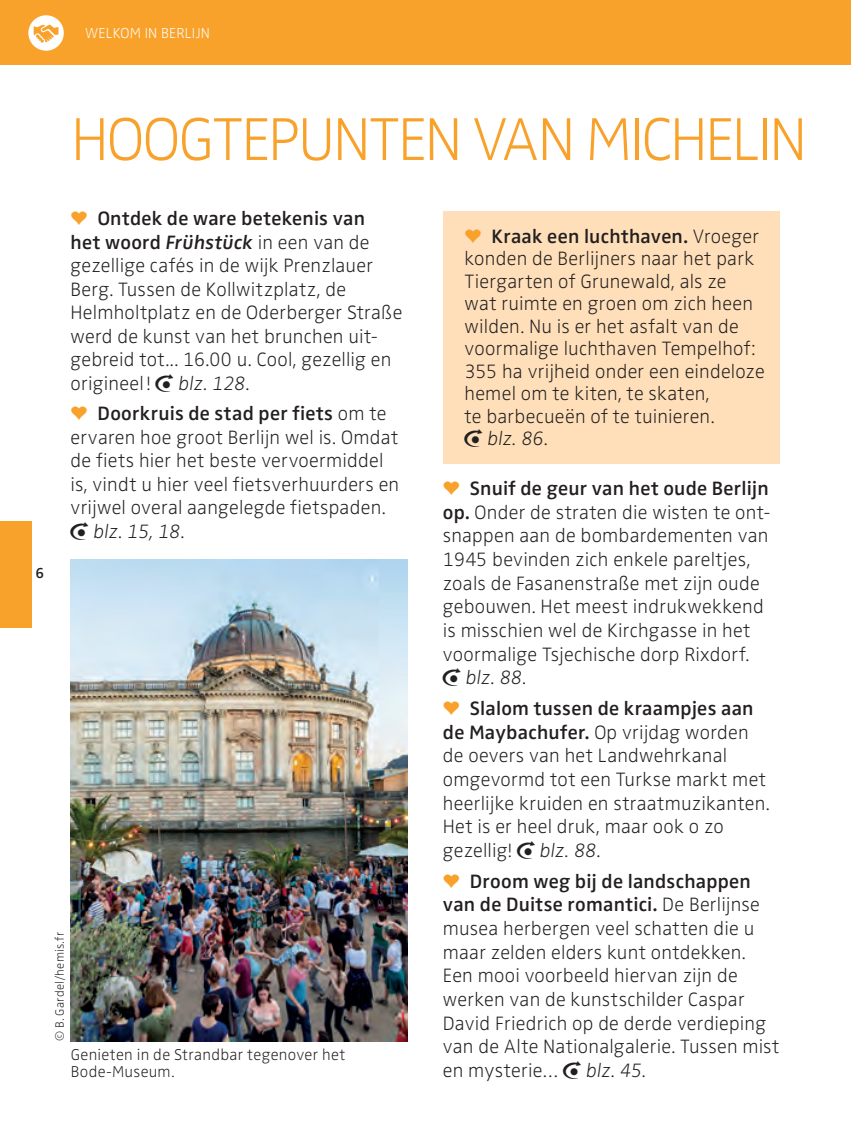
<style>
.page{position:relative;width:851px;height:1134px;background:#fff}
.page>*{position:absolute;margin:0;border:0;box-sizing:border-box;transform-origin:0 0}
.t1{font:62.5px "Zwo w 1";letter-spacing:-.04em;color:#f9a22b}
.t2{font:20px/23.8px "Zwo w 1";letter-spacing:.01em;color:#231f20}
.t3{font:20px/23.8px "Zwo w 5";letter-spacing:.01em;color:#231f20}
.t4{font:20px "Zwo w 1 Italic";letter-spacing:.005em;color:#231f20}
.t5{font:16.25px/17.5px "Zwo w 1";letter-spacing:.02em;color:#231f20}
.t6{font:15px "Zwo w 1";letter-spacing:.015em;color:#fff}
.t7{font:15px "Zwo w 5";color:#231f20}
.t8{font:12.5px "Zwo w 1";letter-spacing:.02em;color:#231f20}
.s1{font-family:"Zwo w 5"}
.s2{font-family:"Zwo Alt w 5 Italic"}
.s3{font-family:"Michelin"}
.s4{font-family:"Zwo w 1 Italic"}
.s5{font-family:"Zwo w 1"}
</style>
<div class="page">
<div style="left:0;top:0;width:850px;height:65px;background:#f9a22b"></div>
<hr style="left:850px;top:0;width:1px;height:65px;background:#f9a22b">
<div style="left:29px;top:16px;width:34px;height:34px;background:#fff;border-radius:50%"></div>
<div style="left:28px;top:15px;width:36px;height:36px;border:2px solid #fff;border-radius:50%"></div>
<svg style="left:34px;top:25px;width:24px;height:18px"></svg>
<div style="left:0;top:522px;width:32px;height:106px;background:#f9a22b"></div>
<img style="left:71px;top:560px;width:336px;height:482px">
<div style="left:443px;top:211px;width:337px;height:252px;background:#fedfb9"></div>
<p class="t6" style="left:85px;top:24px;width:126px">WELKOM IN BERLIJN</p>
<h1 class="t1" style="left:71px;top:103px;width:737px">HOOGTEPUNTEN VAN MICHELIN</h1>
<p class="t7" style="left:35px;top:564px;width:10px">6</p>
<p class="t3" style="left:98px;top:206px;width:269px">Ontdek de ware betekenis van</p>
<p class="t2" style="left:71px;top:230px;width:333px"><span class="s1">het woord</span> <span class="s2">Frühstück</span> in een van de gezellige cafés in de wijk Prenzlauer Berg. Tussen de Kollwitzplatz, de Helmholtplatz en de Oderberger Straße werd de kunst van het brunchen uit&shy;gebreid tot... 16.00 u. Cool, gezellig en origineel ! <span class="s3">T</span> <span class="s4">blz. 128</span>.</p>
<p class="t3" style="left:98px;top:401px;width:290px">Doorkruis de stad per fiets <span class="s5">om te</span></p>
<p class="t2" style="left:70px;top:425px;width:330px">ervaren hoe groot Berlijn wel is. Omdat de fiets hier het beste vervoermiddel is, vindt u hier veel fietsverhuurders en vrijwel overal aangelegde fietspaden.</p>
<p class="t4" style="left:70px;top:519px;width:115px"><span class="s3">T</span> blz. 15, 18<span class="s5">.</span></p>
<p class="t8" style="left:53px;top:1041px;width:111px;rotate:-90deg">© B. Gardel/hemis.fr</p>
<p class="t5" style="left:71px;top:1045px;width:276px">Genieten in de Strandbar tegenover het<br>Bode-Museum.</p>
<p class="t3" style="left:491px;top:224px;width:269px">Kraak een luchthaven. <span class="s5">Vroeger</span></p>
<p class="t2" style="left:464px;top:247px;width:302px;line-height:22.5px">konden de Berlijners naar het park<br>Tiergarten of Grunewald, als ze<br>wat ruimte en groen om zich heen wilden. Nu is er het asfalt van de voormalige luchthaven Tempelhof:<br>355 ha vrijheid onder een eindeloze hemel om te kiten, te skaten,<br>te barbecueën of te tuinieren.</p>
<p class="t4" style="left:464px;top:427px;width:85px"><span class="s3">T</span> blz. 86<span class="s5">.</span></p>
<p class="t3" style="left:470px;top:476px;width:300px">Snuif de geur van het oude Berlijn</p>
<p class="t2" style="left:443px;top:500px;width:329px"><span class="s1">op.</span> Onder de straten die wisten te ont&shy;snappen aan de bombardementen van 1945 bevinden zich enkele pareltjes, zoals de Fasanenstraße met zijn oude gebouwen. Het meest indrukwekkend is misschien wel de Kirchgasse in het voormalige Tsjechische dorp Rixdorf.</p>
<p class="t4" style="left:443px;top:666px;width:85px"><span class="s3">T</span> blz. 88<span class="s5">.</span></p>
<p class="t3" style="left:470px;top:696px;width:285px">Slalom tussen de kraampjes aan</p>
<p class="t2" style="left:443px;top:720px;width:328px"><span class="s1">de Maybachufer.</span> Op vrijdag worden de oevers van het Landwehrkanal omgevormd tot een Turkse markt met heerlijke kruiden en straatmuzikanten.<br>Het is er heel druk, maar ook o zo gezellig! <span class="s3">T</span> <span class="s4">blz. 88</span>.</p>
<p class="t3" style="left:443px;top:869px;width:318px;text-indent:27px">Droom weg bij de landschappen van de Duitse romantici. <span class="s5">De Berlijnse</span></p>
<p class="t2" style="left:443px;top:916px;width:338px">musea herbergen veel schatten die u maar zelden elders kunt ontdekken.<br>Een mooi voorbeeld hiervan zijn de werken van de kunstschilder Caspar David Friedrich op de derde verdieping van de Alte Nationalgalerie. Tussen mist en mysterie… <span class="s3">T</span> <span class="s4">blz. 45.</span></p>
</div>
